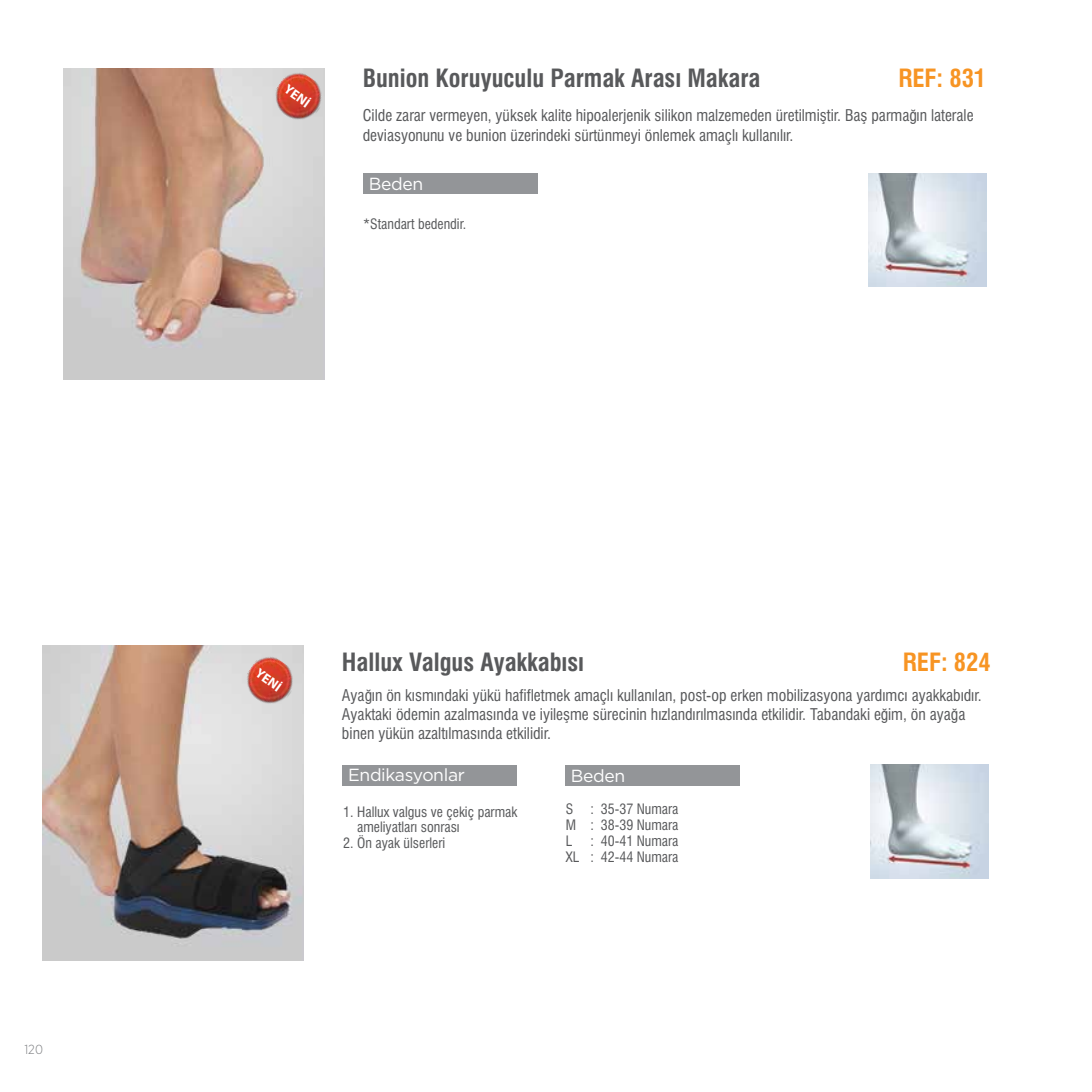
<style>
.page{position:relative;width:1092px;height:1092px;background:#fff}
.page>*{position:absolute;margin:0;border:0;box-sizing:border-box;transform-origin:0 0}
.t1{font:24.5px "Swiss Condensed Bold Tr";color:#58595b}
.t2{font:24.5px "Swiss Condensed Bold Tr";color:#f79423}
.t3{font:17.5px "Gotham";letter-spacing:-.02em;color:#fff}
.t4{font:15.75px/18.9px "Swiss Condensed Tr";color:#58595b}
.t5{font:14px/15.8px "Swiss Condensed Tr";color:#58595b}
.t6{font:700 13.47px "Myriad Pro";color:#fff}
.t7{font:300 13.12px "Gotham Narrow";color:#808285}
</style>
<div class="page">
<img style="left:63px;top:68px;width:262px;height:312px">
<img style="left:868px;top:173px;width:118px;height:114px">
<div style="left:363px;top:173px;width:174px;height:21px;background:#939598"></div>
<img style="left:42px;top:645px;width:261px;height:315px">
<img style="left:870px;top:764px;width:118px;height:114px">
<div style="left:342px;top:764px;width:174px;height:21px;background:#939598"></div>
<div style="left:565px;top:764px;width:174px;height:21px;background:#939598"></div>
<img style="left:266px;top:68px;width:59px;height:62px">
<img style="left:238px;top:649px;width:64px;height:65px">
<p class="t7" style="left:24px;top:1040px;width:20px">120</p>
<p class="t6" style="left:290px;top:81px;width:30px;rotate:35deg">YENİ</p>
<h1 class="t2" style="left:898px;top:63px;width:89px">REF: 831</h1>
<h1 class="t1" style="left:363px;top:63px;width:399px">Bunion Koruyuculu Parmak Arası Makara</h1>
<p class="t4" style="left:363px;top:106px;width:612px">Cilde zarar vermeyen, yüksek kalite hipoalerjenik silikon malzemeden üretilmiştir. Baş parmağın laterale deviasyonunu ve bunion üzerindeki sürtünmeyi önlemek amaçlı kullanılır.</p>
<p class="t3" style="left:369px;top:174px;width:56px">Beden</p>
<p class="t5" style="left:363px;top:216px;width:104px">*Standart bedendir.</p>
<p class="t6" style="left:262px;top:664px;width:30px;rotate:35deg">YENİ</p>
<h1 class="t2" style="left:902px;top:647px;width:89px">REF: 824</h1>
<h1 class="t1" style="left:342px;top:647px;width:244px">Hallux Valgus Ayakkabısı</h1>
<p class="t4" style="left:342px;top:686px;width:641px">Ayağın ön kısmındaki yükü hafifletmek amaçlı kullanılan, post-op erken mobilizasyona yardımcı ayakkabıdır.<br>Ayaktaki ödemin azalmasında ve iyileşme sürecinin hızlandırılmasında etkilidir. Tabandaki eğim, ön ayağa binen yükün azaltılmasında etkilidir.</p>
<p class="t3" style="left:348px;top:765px;width:118px">Endikasyonlar</p>
<p class="t3" style="left:570px;top:765px;width:56px">Beden</p>
<p class="t5" style="left:357px;top:803px;width:162px;text-indent:-14px">1. Hallux valgus ve çekiç parmak ameliyatları sonrası</p>
<p class="t5" style="left:343px;top:835px;width:103px">2. Ön ayak ülserleri</p>
<p class="t5" style="left:565px;top:801px;width:114px;text-align:justify">S : 35-37 Numara M : 38-39 Numara L</p>
<p class="t5" style="left:565px;top:833px;width:114px;text-align:right">: 40-41 Numara<br>XL : 42-44 Numara</p>
</div>
